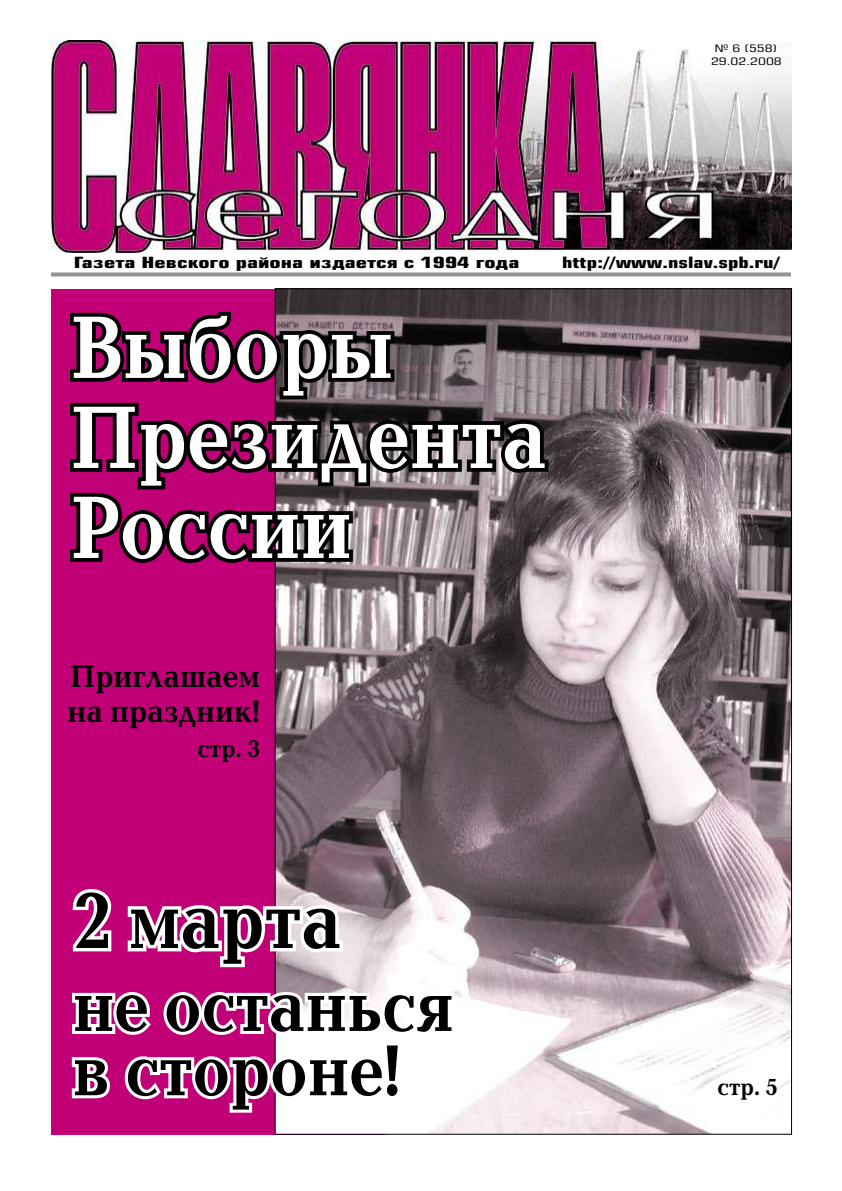
<style>
.page{position:relative;width:842px;height:1191px;background:#fff}
.page>*{position:absolute;margin:0;border:0;box-sizing:border-box;transform-origin:0 0}
.t1{font:700 91.5px/90px "Baltica C";color:#fff;scale:.9 1}
.t2{font:700 81.7px "Baltica C";color:#000;scale:.9 1}
.t3{font:700 74.3px/64.3px "Baltica C";color:#000;scale:.9 1}
.t4{font:700 32px/35px "Baltica C";color:#000;scale:.95 1}
.t5{font:700 25px "Baltica C";color:#000;scale:.95 1}
.t6{font:700 24px "Baltica C";color:#000;scale:.95 1}
.t7{font:700 15px "Europe Cond";color:#000;scale:1.58 1}
.t8{font:700 15px "Europe Cond";color:#000;scale:1.45 1}
.t9{font:10px/13px "Europe Cond";color:#000;text-align:center;scale:1.52 1}
</style>
<div class="page">
<img style="left:51px;top:41px;width:741px;height:212px">
<svg style="left:72px;top:247px;width:449px;height:6px"></svg>
<svg style="left:51px;top:272px;width:740px;height:4px;background:#9f9f9f"></svg>
<div style="left:51px;top:289px;width:333px;height:845px;background:#c10077"></div>
<img style="left:277px;top:291px;width:513px;height:841px">
<svg style="left:70px;top:306px;width:482px;height:261px"></svg>
<svg style="left:72px;top:889px;width:40px;height:63px"></svg>
<svg style="left:127px;top:901px;width:219px;height:69px"></svg>
<svg style="left:71px;top:989px;width:387px;height:126px"></svg>
<p class="t9" style="left:711px;top:42px;width:48px">№ 6 (558)<br>29.02.2008</p>
<p class="t7" style="left:74px;top:253px;width:283px">Газета Невского района издается с 1994 года</p>
<p class="t8" style="left:562px;top:253px;width:152px">http://www.nslav.spb.ru/</p>
<h1 class="t1" style="left:70px;top:306px;width:531px">Выборы<br>Президента<br>России</h1>
<h3 class="t4" style="left:67px;top:660px;width:204px">Приглашаем на праздник!</h3>
<h3 class="t5" style="left:197px;top:736px;width:67px">стр. 3</h3>
<h2 class="t2" style="left:73px;top:877px;width:300px">2 марта</h2>
<h3 class="t3" style="left:73px;top:977px;width:424px">не останься в стороне!</h3>
<h3 class="t6" style="left:717px;top:1074px;width:65px">стр. 5</h3>
</div>
